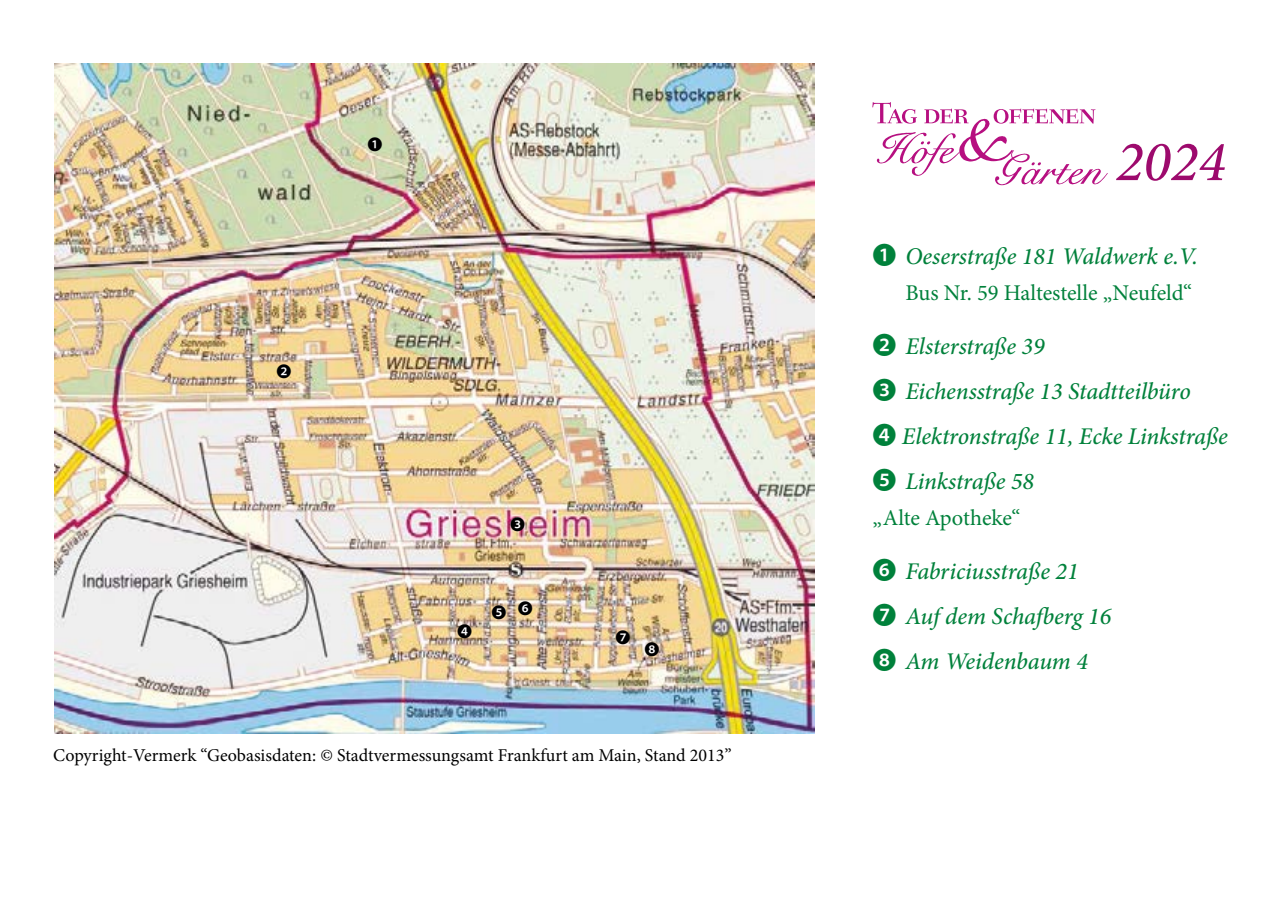
<style>
.page{position:relative;width:1272px;height:902px;background:#fff}
.page>*{position:absolute;margin:0;border:0;box-sizing:border-box;transform-origin:0 0}
.t1{font:italic 500 57.15px "Minion Pro";color:#9d0a6d}
.t2{font:italic 500 24px/45px "Minion Pro";letter-spacing:-.005em;color:#00813b}
.t3{font:22.5px "Minion Pro";letter-spacing:-.005em;color:#00813b}
.t4{font:18px "Minion Pro";color:#000}
.t5{font:15px "Koz Go Pr 6 N";color:#000}
.s1{font-family:"Koz Go Pr 6 N";font-weight:400;font-style:normal}
</style>
<div class="page">
<img style="left:54px;top:63px;width:760px;height:670px">
<svg style="left:872px;top:102px;width:235px;height:83px"></svg>
<div style="left:369px;top:137px;width:12px;height:13px;background:#fff;border-radius:50%"></div>
<div style="left:278px;top:365px;width:12px;height:12px;background:#fff;border-radius:50%"></div>
<div style="left:511px;top:517px;width:13px;height:12px;background:#fff;border-radius:50%"></div>
<div style="left:458px;top:625px;width:13px;height:12px;background:#fff;border-radius:50%"></div>
<div style="left:493px;top:605px;width:13px;height:12px;background:#fff;border-radius:50%"></div>
<div style="left:519px;top:601px;width:12px;height:13px;background:#fff;border-radius:50%"></div>
<div style="left:617px;top:630px;width:12px;height:13px;background:#fff;border-radius:50%"></div>
<div style="left:645px;top:643px;width:13px;height:12px;background:#fff;border-radius:50%"></div>
<p class="t5" style="left:367px;top:136px;width:16px">❶</p>
<p class="t5" style="left:276px;top:363px;width:16px">❷</p>
<p class="t5" style="left:510px;top:515px;width:16px">❸</p>
<p class="t5" style="left:457px;top:623px;width:16px">❹</p>
<p class="t5" style="left:491px;top:601px;width:43px">❺ ❻</p>
<p class="t5" style="left:615px;top:629px;width:16px">❼</p>
<p class="t5" style="left:644px;top:641px;width:16px">❽</p>
<p class="t4" style="left:53px;top:742px;width:680px">Copyright-Vermerk “Geobasisdaten: © Stadtvermessungsamt Frankfurt am Main, Stand 2013”</p>
<h1 class="t1" style="left:1115px;top:122px;width:111px">2024</h1>
<p class="t2" style="left:872px;top:233px;width:327px"><span class="s1">❶</span> Oeserstraße 181 Waldwerk e.V.</p>
<p class="t3" style="left:905px;top:277px;width:288px">Bus Nr. 59 Haltestelle „Neufeld“</p>
<p class="t2" style="left:872px;top:323px;width:357px"><span class="s1">❷</span> Elsterstraße 39<br><span class="s1">❸</span> Eichensstraße 13 Stadtteilbüro<br><span class="s1">❹</span> Elektronstraße 11, Ecke Linkstraße<br><span class="s1">❺</span> Linkstraße 58</p>
<p class="t3" style="left:872px;top:502px;width:149px">„Alte Apotheke“</p>
<p class="t2" style="left:872px;top:548px;width:240px"><span class="s1">❻</span> Fabriciusstraße 21<br><span class="s1">❼</span> Auf dem Schafberg 16<br><span class="s1">❽</span> Am Weidenbaum 4</p>
</div>
